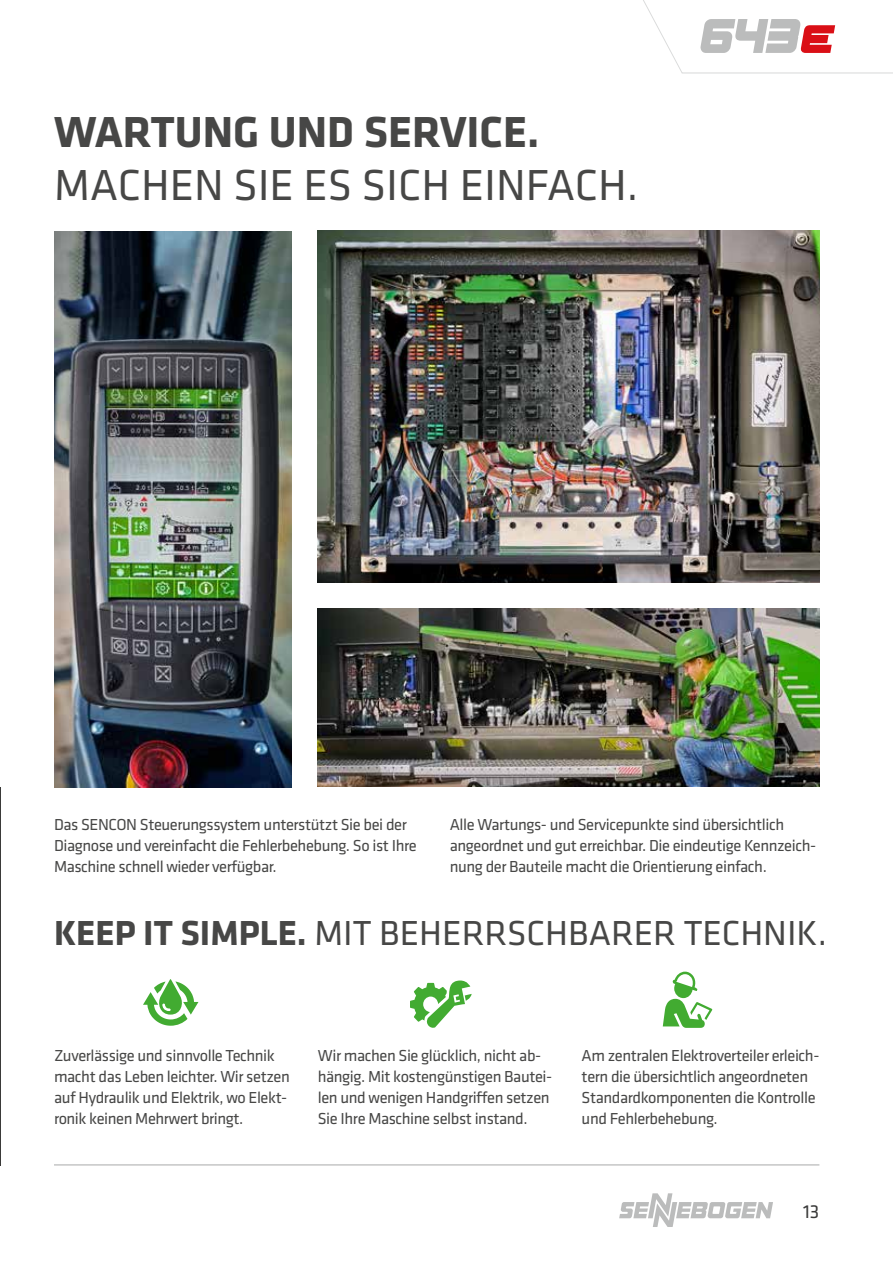
<style>
.page{position:relative;width:893px;height:1263px;background:#fff}
.page>*{position:absolute;margin:0;border:0;box-sizing:border-box;transform-origin:0 0}
.t1{font:45px "Klavika Basic";color:#474746}
.t2{font:700 45px "Klavika Basic";color:#474746}
.t3{font:36px "Klavika Basic";color:#474746}
.t4{font:19.5px "Klavika Basic";color:#3a3a39}
.t5{font:16.5px/21px "Klavika Basic";letter-spacing:-.025em;color:#474746}
.s1{font-weight:700}
</style>
<div class="page">
<svg style="left:619px;top:1193px;width:154px;height:34px"></svg>
<hr style="left:54px;top:1164px;width:765px;height:1px;background:#c5c6c6">
<hr style="left:0;top:788px;width:1px;height:378px;background:#3a3a39">
<img style="left:318px;top:230px;width:501px;height:353px">
<img style="left:318px;top:608px;width:501px;height:179px">
<img style="left:54px;top:231px;width:238px;height:557px">
<svg style="left:143px;top:979px;width:55px;height:47px"></svg>
<svg style="left:410px;top:980px;width:62px;height:48px"></svg>
<svg style="left:663px;top:972px;width:49px;height:56px"></svg>
<svg style="left:643px;top:0;width:250px;height:74px"></svg>
<h1 class="t2" style="left:54px;top:100px;width:487px">WARTUNG UND SERVICE.</h1>
<h1 class="t1" style="left:54px;top:155px;width:586px">MACHEN SIE ES SICH EINFACH.</h1>
<p class="t5" style="left:54px;top:813px;width:364px">Das SENCON Steuerungssystem unterstützt Sie bei der<br>Diagnose und vereinfacht die Fehlerbehebung. So ist Ihre<br>Maschine schnell wieder verfügbar.</p>
<p class="t5" style="left:450px;top:813px;width:368px">Alle Wartungs- und Servicepunkte sind übersichtlich angeordnet und gut erreichbar. Die eindeutige Kennzeich&shy;nung der Bauteile macht die Orientierung einfach.</p>
<h2 class="t3" style="left:54px;top:910px;width:775px"><span class="s1">KEEP IT SIMPLE.</span> MIT BEHERRSCHBARER TECHNIK.</h2>
<p class="t5" style="left:54px;top:1044px;width:237px">Zuverlässige und sinnvolle Technik macht das Leben leichter. Wir setzen auf Hydraulik und Elektrik, wo Elekt&shy;ronik keinen Mehrwert bringt.</p>
<p class="t5" style="left:318px;top:1044px;width:236px">Wir machen Sie glücklich, nicht ab&shy;hängig. Mit kostengünstigen Bautei&shy;len und wenigen Handgriffen setzen Sie Ihre Maschine selbst instand.</p>
<p class="t5" style="left:582px;top:1044px;width:239px">Am zentralen Elektroverteiler erleich&shy;tern die übersichtlich angeordneten Standardkomponenten die Kontrolle und Fehlerbehebung.</p>
<p class="t4" style="left:803px;top:1199px;width:18px">13</p>
</div>
